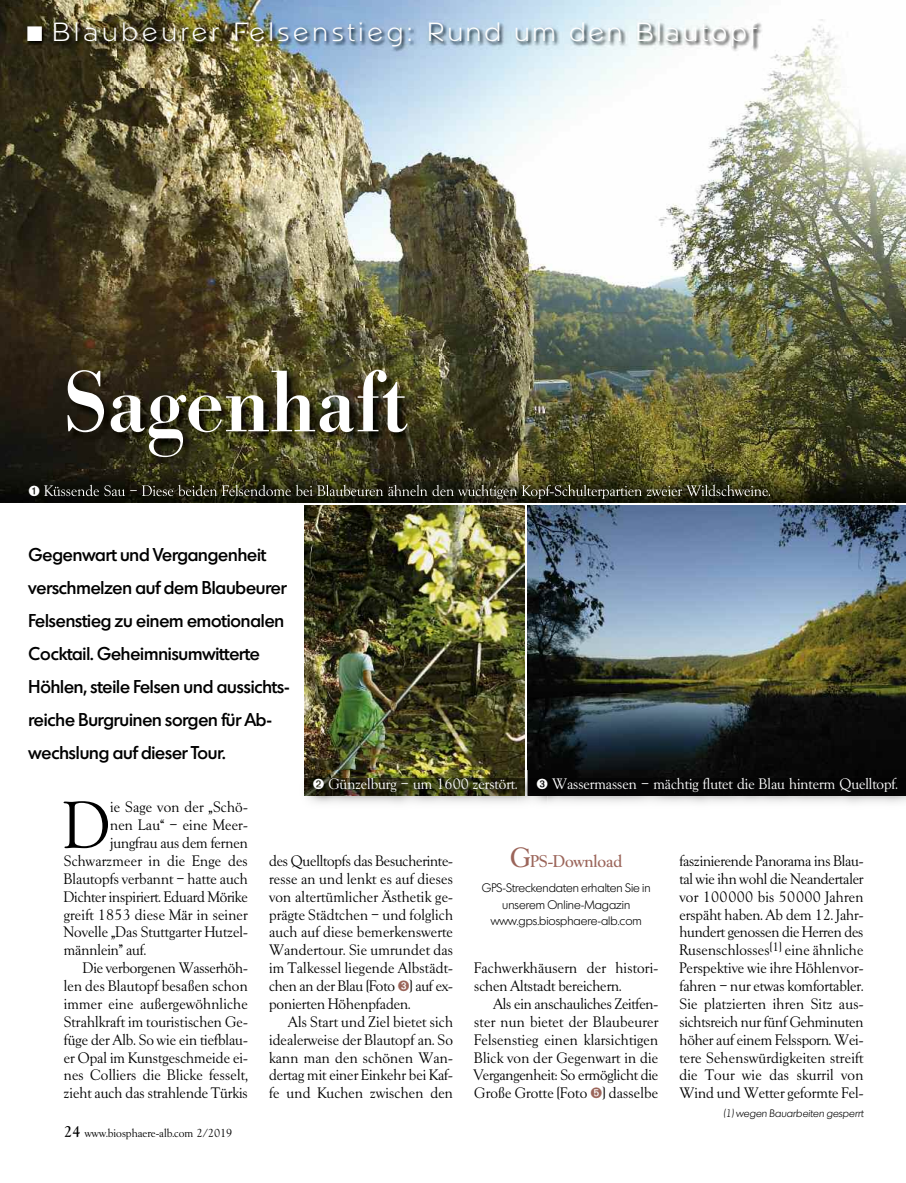
<style>
.page{position:relative;width:906px;height:1183px;background:#fff}
.page>*{position:absolute;margin:0;border:0;box-sizing:border-box;transform-origin:0 0}
.t1{font:500 84px "Bodoxi";color:#fff}
.t2{font:64.2px "Goudx";color:#000}
.t3{font:300 25.5px "Napoli";letter-spacing:.15em;color:#fff}
.t4{font:500 18px/33px "Montreal";letter-spacing:-.005em;color:#000}
.t5{font:500 16.5px "Goudx";color:#9b655a}
.t6{font:14.7px/17.9px "Goudx";letter-spacing:.005em;color:#000;text-align:justify}
.t7{font:14.7px "Goudx";color:#fff}
.t8{font:300 12px/16.5px "Montreal";color:#000;text-align:center}
.t9{font:11.25px "Goudx";color:#000}
.t10{font:italic 300 10.5px "Montreal";color:#000}
.s1{font-weight:500;font-size:15px}
.s2{color:#9b655a}
.s3{font-size:27px}
</style>
<div class="page">
<img style="left:304px;top:505px;width:220px;height:264px">
<img style="left:0;top:0;width:906px;height:469px">
<img style="left:0;top:8px;width:906px;height:79px">
<img style="left:304px;top:795px;width:214px;height:9px">
<img style="left:304px;top:769px;width:214px;height:9px">
<img style="left:304px;top:778px;width:214px;height:17px">
<img style="left:528px;top:505px;width:378px;height:264px">
<img style="left:547px;top:795px;width:359px;height:9px">
<img style="left:518px;top:769px;width:29px;height:34px">
<div style="left:528px;top:769px;width:378px;height:9px;background:#080808"></div>
<div style="left:528px;top:778px;width:378px;height:17px;background:#050505"></div>
<img style="left:0;top:469px;width:906px;height:33px">
<img style="left:53px;top:355px;width:853px;height:142px">
<svg style="left:53px;top:485px;width:13px;height:11px"></svg>
<img style="left:142px;top:484px;width:43px;height:12px">
<h3 class="t3" style="left:27px;top:17px;width:730px">■ Blaubeurer Felsenstieg: Rund um den Blautopf</h3>
<h1 class="t1" style="left:64px;top:353px;width:344px">Sagenhaft</h1>
<p class="t4" style="left:29px;top:538px;width:262px">Gegenwart und Vergangenheit verschmelzen auf dem Blaubeurer<br>Felsenstieg zu einem emotionalen<br>Cocktail. Geheimnisumwitterte<br>Höhlen, steile Felsen und aussichts&shy;reiche Burgruinen sorgen für Ab&shy;wechslung auf dieser Tour.</p>
<p class="t7" style="left:313px;top:775px;width:206px">➋ Günzelburg – um 1600 zerstört.</p>
<p class="t7" style="left:536px;top:775px;width:363px">➌ Wassermassen – mächtig flutet die Blau hinterm Quelltopf.</p>
<h2 class="t2" style="left:64px;top:788px;width:48px">D</h2>
<p class="t6" style="left:110px;top:798px;width:139px">ie Sage von der „Schö-</p>
<p class="t6" style="left:110px;top:816px;width:139px">nen Lau“ – eine Meer-</p>
<p class="t6" style="left:110px;top:833px;width:139px">jungfrau aus dem fernen</p>
<p class="t6" style="left:64px;top:851px;width:185px">Schwarzmeer in die Enge des</p>
<p class="t6" style="left:64px;top:869px;width:185px">Blautopfs verbannt – hatte auch</p>
<p class="t6" style="left:64px;top:887px;width:185px">Dichter inspiriert. Eduard Mörike</p>
<p class="t6" style="left:64px;top:905px;width:185px">greift 1853 diese Mär in seiner</p>
<p class="t6" style="left:64px;top:923px;width:185px">Novelle „Das Stuttgarter Hutzel-</p>
<p class="t6" style="left:64px;top:941px;width:84px">männlein” auf.</p>
<p class="t6" style="left:83px;top:958px;width:166px">Die verborgenen Wasserhöh-</p>
<p class="t6" style="left:64px;top:976px;width:185px">len des Blautopf besaßen schon</p>
<p class="t6" style="left:64px;top:994px;width:185px">immer eine außergewöhnliche</p>
<p class="t6" style="left:64px;top:1012px;width:185px">Strahlkraft im touristischen Ge-</p>
<p class="t6" style="left:64px;top:1030px;width:185px">füge der Alb. So wie ein tiefblau-</p>
<p class="t6" style="left:64px;top:1048px;width:185px">er Opal im Kunstgeschmeide ei-</p>
<p class="t6" style="left:64px;top:1066px;width:185px">nes Colliers die Blicke fesselt,</p>
<p class="t6" style="left:64px;top:1083px;width:185px">zieht auch das strahlende Türkis</p>
<p class="t9" style="left:64px;top:1126px;width:170px"><span class="s1">24</span> www.biosphaere-alb.com 2/2019</p>
<p class="t6" style="left:269px;top:851px;width:185px">des Quelltopfs das Besucherinte&shy;resse an und lenkt es auf dieses von altertümlicher Ästhetik ge&shy;prägte Städtchen – und folglich auch auf diese bemerkenswerte Wandertour. Sie umrundet das im Talkessel liegende Albstädt&shy;chen an der Blau (Foto <span class="s2">➌</span>) auf ex&shy;ponierten Höhenpfaden.</p>
<p class="t6" style="left:269px;top:1012px;width:185px;text-indent:19px">Als Start und Ziel bietet sich idealerweise der Blautopf an. So kann man den schönen Wan&shy;dertag mit einer Einkehr bei Kaf&shy;fe und Kuchen zwischen den</p>
<p class="t5" style="left:510px;top:850px;width:114px"><span class="s3">G</span>PS-Download</p>
<p class="t8" style="left:482px;top:879px;width:170px">GPS-Streckendaten erhalten Sie in unserem Online-Magazin www.gps.biosphaere-alb.com</p>
<p class="t6" style="left:474px;top:958px;width:185px">Fachwerkhäusern der histori&shy;schen Altstadt bereichern.</p>
<p class="t6" style="left:474px;top:994px;width:185px;text-indent:19px">Als ein anschauliches Zeitfen&shy;ster nun bietet der Blaubeurer Felsenstieg einen klarsichtigen Blick von der Gegenwart in die Vergangenheit: So ermöglicht die Große Grotte (Foto <span class="s2">➎</span>) dasselbe</p>
<p class="t6" style="left:679px;top:851px;width:185px">faszinierende Panorama ins Blau&shy;tal wie ihn wohl die Neandertaler vor 100000 bis 50000 Jahren erspäht haben. Ab dem 12. Jahr&shy;hundert genossen die Herren des Rusenschlosses<sup>(1)</sup> eine ähnliche Perspektive wie ihre Höhlenvor&shy;fahren – nur etwas komfortabler.<br>Sie platzierten ihren Sitz aus&shy;sichtsreich nur fünf Gehminuten höher auf einem Felssporn. Wei&shy;tere Sehenswürdigkeiten streift die Tour wie das skurril von Wind und Wetter geformte Fel-</p>
<p class="t10" style="left:723px;top:1107px;width:141px">(1) wegen Bauarbeiten gesperrt</p>
</div>
